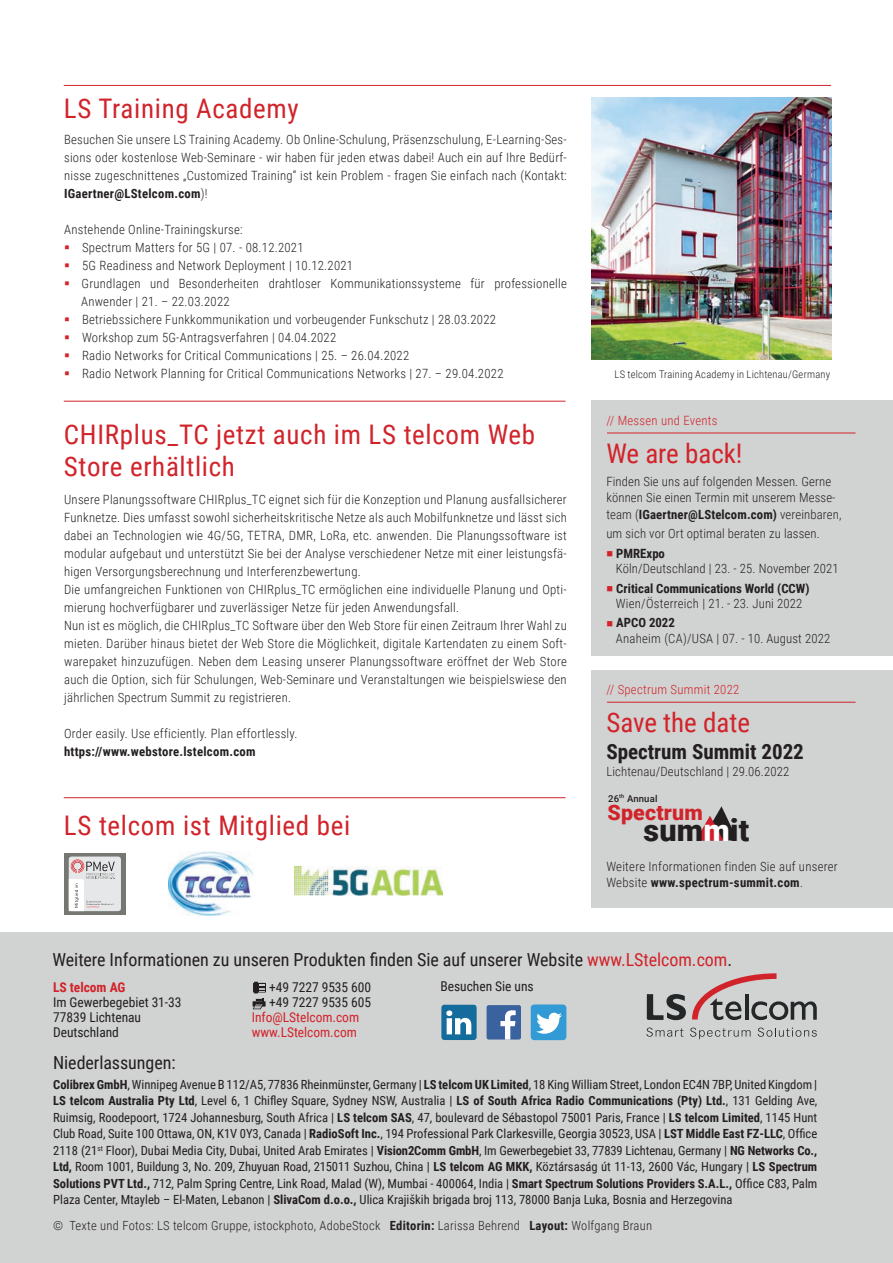
<style>
.page{position:relative;width:893px;height:1263px;background:#fff}
.page>*{position:absolute;margin:0;border:0;box-sizing:border-box;transform-origin:0 0}
.t1{font:900 30.6px "Roboto";letter-spacing:.01em;color:#231f20}
.t2{font:27px/32.4px "Roboto Condensed";letter-spacing:.025em;color:#d1232a}
.t3{font:27px "Roboto Condensed";color:#d1232a}
.t4{font:900 21.3px "Roboto";letter-spacing:.01em;color:#d1232a}
.t5{font:700 21px "Roboto Condensed";color:#231f20}
.t6{font:18px "Roboto Condensed";letter-spacing:-.005em;color:#231f20}
.t7{font:13.5px "Roboto Condensed";letter-spacing:-.005em;color:#231f20}
.t8{font:13.5px "Roboto Condensed";letter-spacing:-.005em;color:#d1232a}
.t9{font:700 13.5px "Roboto Condensed";letter-spacing:-.005em;color:#d1232a}
.t10{font:300 12.75px/18px "Roboto Condensed";letter-spacing:.02em;color:#231f20}
.t11{font:700 12.75px/15.3px "Roboto Condensed";color:#231f20;text-align:center}
.t12{font:300 12.75px "Roboto Condensed";letter-spacing:.02em;color:#d1232a}
.t13{font:700 12.75px "Roboto Condensed";letter-spacing:.02em;color:#231f20}
.t14{font:12.6px/16.5px "Roboto Condensed";color:#231f20;text-align:justify}
.t15{font:300 12.6px "Roboto Condensed";letter-spacing:.02em;color:#231f20}
.t16{font:300 10.5px "Roboto Condensed";letter-spacing:.02em;color:#231f20}
.t17{font:500 9.45px "Roboto";letter-spacing:.02em;color:#231f20}
.s1{font-weight:700}
.s2{color:#d1232a}
.s3{font-weight:300}
.s4{color:#fff}
</style>
<div class="page">
<div style="left:0;top:932px;width:893px;height:331px;background:#d1d2d2"></div>
<svg style="left:692px;top:973px;width:125px;height:47px"></svg>
<svg style="left:647px;top:994px;width:39px;height:26px"></svg>
<svg style="left:646px;top:1027px;width:37px;height:10px"></svg>
<svg style="left:690px;top:1027px;width:60px;height:12px"></svg>
<svg style="left:758px;top:1027px;width:59px;height:10px"></svg>
<div style="left:253px;top:983px;width:13px;height:9px;background:#231f20"></div>
<svg style="left:253px;top:981px;width:12px;height:28px"></svg>
<div style="left:441px;top:1004px;width:36px;height:36px;background:#146c9c;border-radius:3px"></div>
<svg style="left:446px;top:1010px;width:25px;height:24px"></svg>
<div style="left:487px;top:1005px;width:34px;height:34px;background:#3a629f;border-radius:2px"></div>
<svg style="left:500px;top:1010px;width:16px;height:29px"></svg>
<div style="left:531px;top:1004px;width:35px;height:36px;background:#329ad5;border-radius:4px"></div>
<svg style="left:536px;top:1013px;width:26px;height:21px"></svg>
<div style="left:591px;top:401px;width:302px;height:255px;background:#d1d2d2"></div>
<div style="left:591px;top:670px;width:302px;height:238px;background:#d1d2d2"></div>
<hr style="left:607px;top:433px;width:248px;height:1px;background:#d1232a">
<hr style="left:607px;top:702px;width:248px;height:1px;background:#d1232a">
<hr style="left:892px;top:1213px;width:1px;height:50px;background:#d1232a">
<hr style="left:64px;top:401px;width:502px;height:1px;background:#d1232a">
<hr style="left:64px;top:797px;width:502px;height:1px;background:#d1232a">
<hr style="left:64px;top:85px;width:767px;height:1px;background:#d1232a">
<img style="left:591px;top:98px;width:240px;height:261px">
<img style="left:169px;top:852px;width:84px;height:63px">
<div style="left:64px;top:853px;width:62px;height:62px;background:#757772"></div>
<div style="left:69px;top:856px;width:52px;height:55px;background:#e6e7e9;border-radius:3px"></div>
<svg style="left:69px;top:859px;width:46px;height:52px"></svg>
<img style="left:294px;top:866px;width:148px;height:29px">
<svg style="left:699px;top:806px;width:36px;height:34px"></svg>
<h2 class="t2" style="left:64px;top:91px;width:236px">LS Training Academy</h2>
<p class="t10" style="left:64px;top:130px;width:504px;text-align:justify">Besuchen Sie unsere LS Training Academy. Ob Online-Schulung, Präsenzschulung, E-Learning-Ses&shy;sions oder kostenlose Web-Seminare - wir haben für jeden etwas dabei! Auch ein auf Ihre Bedürf&shy;nisse zugeschnittenes „Customized Training“ ist kein Problem - fragen Sie einfach nach (Kontakt:<br><span class="s1">IGaertner@LStelcom.com</span>)!</p>
<p class="t10" style="left:64px;top:220px;width:180px">Anstehende Online-Trainingskurse:</p>
<p class="t10" style="left:64px;top:238px;width:241px"><span class="s2">▪</span> Spectrum Matters for 5G | 07. - 08.12.2021</p>
<p class="t10" style="left:64px;top:256px;width:291px"><span class="s2">▪</span> 5G Readiness and Network Deployment | 10.12.2021</p>
<p class="t10" style="left:81px;top:274px;width:487px;text-indent:-17px"><span class="s2">▪</span> Grundlagen und Besonderheiten drahtloser Kommunikationssysteme für professionelle<br>Anwender | 21. – 22.03.2022</p>
<p class="t10" style="left:64px;top:310px;width:433px"><span class="s2">▪</span> Betriebssichere Funkkommunikation und vorbeugender Funkschutz | 28.03.2022</p>
<p class="t10" style="left:64px;top:328px;width:274px"><span class="s2">▪</span> Workshop zum 5G-Antragsverfahren | 04.04.2022</p>
<p class="t10" style="left:64px;top:346px;width:347px"><span class="s2">▪</span> Radio Networks for Critical Communications | 25. – 26.04.2022</p>
<p class="t10" style="left:64px;top:364px;width:441px"><span class="s2">▪</span> Radio Network Planning for Critical Communications Networks | 27. – 29.04.2022</p>
<h2 class="t2" style="left:64px;top:417px;width:473px">CHIRplus_TC jetzt auch im LS telcom Web<br>Store erhältlich</h2>
<p class="t10" style="left:64px;top:490px;width:504px">Unsere Planungssoftware CHIRplus_TC eignet sich für die Konzeption und Planung ausfallsicherer Funknetze. Dies umfasst sowohl sicherheitskritische Netze als auch Mobilfunknetze und lässt sich dabei an Technologien wie 4G/5G, TETRA, DMR, LoRa, etc. anwenden. Die Planungssoftware ist modular aufgebaut und unterstützt Sie bei der Analyse verschiedener Netze mit einer leistungsfä&shy;higen Versorgungsberechnung und Interferenzbewertung.<br>Die umfangreichen Funktionen von CHIRplus_TC ermöglichen eine individuelle Planung und Opti&shy;mierung hochverfügbarer und zuverlässiger Netze für jeden Anwendungsfall.<br>Nun ist es möglich, die CHIRplus_TC Software über den Web Store für einen Zeitraum Ihrer Wahl zu mieten. Darüber hinaus bietet der Web Store die Möglichkeit, digitale Kartendaten zu einem Soft&shy;warepaket hinzuzufügen. Neben dem Leasing unserer Planungssoftware eröffnet der Web Store auch die Option, sich für Schulungen, Web-Seminare und Veranstaltungen wie beispielswiese den jährlichen Spectrum Summit zu registrieren.</p>
<p class="t10" style="left:64px;top:724px;width:235px">Order easily. Use efficiently. Plan effortlessly.</p>
<p class="t13" style="left:64px;top:743px;width:193px">https://www.webstore.lstelcom.com</p>
<h2 class="t2" style="left:64px;top:808px;width:288px">LS telcom ist Mitglied bei</h2>
<p class="t16" style="left:615px;top:366px;width:217px">LS telcom Training Academy in Lichtenau/Germany</p>
<p class="t12" style="left:606px;top:411px;width:113px">// Messen und Events</p>
<h2 class="t3" style="left:606px;top:435px;width:138px">We are back!</h2>
<p class="t10" style="left:606px;top:472px;width:237px;line-height:16.5px">Finden Sie uns auf folgenden Messen. Gerne können Sie einen Termin mit unserem Messe&shy;team (<span class="s1">IGaertner@LStelcom.com)</span> vereinbaren,</p>
<p class="t10" style="left:606px;top:524px;width:215px">um sich vor Ort optimal beraten zu lassen.</p>
<p class="t10" style="left:616px;top:545px;width:225px;line-height:15.3px;text-indent:-9px"><span class="s2">■</span> <span class="s1">PMRExpo<br></span>Köln/Deutschland | 23. - 25. November 2021</p>
<p class="t11" style="left:606px;top:580px;width:205px"><span class="s2">■</span> Critical Communications World (CCW)<br><span class="s3">Wien/Österreich | 21. - 23. Juni 2022</span></p>
<p class="t10" style="left:616px;top:615px;width:216px;line-height:15.3px;text-indent:-10px"><span class="s2">■</span> <span class="s1">APCO 2022<br></span>Anaheim (CA)/USA | 07. - 10. August 2022</p>
<p class="t12" style="left:606px;top:681px;width:135px">// Spectrum Summit 2022</p>
<h2 class="t3" style="left:606px;top:704px;width:145px">Save the date</h2>
<h3 class="t5" style="left:606px;top:737px;width:199px">Spectrum Summit 2022</h3>
<p class="t10" style="left:606px;top:762px;width:184px">Lichtenau/Deutschland | 29.06.2022</p>
<p class="t17" style="left:608px;top:792px;width:51px">26<sup>th</sup> Annual</p>
<h3 class="t4" style="left:607px;top:797px;width:97px">Spectrum</h3>
<h1 class="t1" style="left:643px;top:808px;width:107px">sum<span class="s4">m</span>it</h1>
<p class="t10" style="left:606px;top:859px;width:233px;line-height:15.3px">Weitere Informationen finden Sie auf unserer<br>Website <span class="s1">www.spectrum-summit.com</span>.</p>
<h3 class="t6" style="left:53px;top:947px;width:681px">Weitere Informationen zu unseren Produkten finden Sie auf unserer Website <span class="s2">www.LStelcom.com</span>.</h3>
<p class="t9" style="left:53px;top:977px;width:74px">LS telcom AG</p>
<p class="t7" style="left:269px;top:977px;width:104px">+49 7227 9535 600</p>
<p class="t7" style="left:53px;top:992px;width:130px">Im Gewerbegebiet 31-33</p>
<p class="t7" style="left:269px;top:992px;width:104px">+49 7227 9535 605</p>
<p class="t7" style="left:53px;top:1007px;width:89px">77839 Lichtenau</p>
<p class="t8" style="left:252px;top:1007px;width:109px">Info@LStelcom.com</p>
<p class="t7" style="left:53px;top:1022px;width:67px">Deutschland</p>
<p class="t8" style="left:252px;top:1022px;width:107px">www.LStelcom.com</p>
<p class="t7" style="left:441px;top:976px;width:95px">Besuchen Sie uns</p>
<h3 class="t6" style="left:53px;top:1050px;width:124px">Niederlassungen:</h3>
<p class="t14" style="left:53px;top:1076px;width:766px"><span class="s1">Colibrex GmbH</span>, Winnipeg Avenue B 112/A5, 77836 Rheinmünster, Germany | <span class="s1">LS telcom UK Limited</span>, 18 King William Street, London EC4N 7BP, United Kingdom | <span class="s1">LS telcom Australia Pty Ltd</span>, Level 6, 1 Chifley Square, Sydney NSW, Australia | <span class="s1">LS of South Africa Radio Communications (Pty) Ltd.</span>, 131 Gelding Ave, Ruimsig, Roodepoort, 1724 Johannesburg, South Africa | <span class="s1">LS telcom SAS</span>, 47, boulevard de Sébastopol 75001 Paris, France | <span class="s1">LS telcom Limited</span>, 1145 Hunt Club Road, Suite 100 Ottawa, ON, K1V 0Y3, Canada | <span class="s1">RadioSoft Inc.</span>, 194 Professional Park Clarkesville, Georgia 30523, USA | <span class="s1">LST Middle East FZ-LLC</span>, Office 2118 (21<sup>st</sup> Floor), Dubai Media City, Dubai, United Arab Emirates | <span class="s1">Vision2Comm GmbH</span>, Im Gewerbegebiet 33, 77839 Lichtenau, Germany | <span class="s1">NG Networks Co., Ltd,</span> Room 1001, Buildung 3, No. 209, Zhuyuan Road, 215011 Suzhou, China | <span class="s1">LS telcom AG MKK,</span> Köztársaság út 11-13, 2600 Vác, Hungary | <span class="s1">LS Spectrum Solutions PVT Ltd.,</span> 712, Palm Spring Centre, Link Road, Malad (W), Mumbai - 400064, India | <span class="s1">Smart Spectrum Solutions Providers S.A.L.,</span> Office C83, Palm Plaza Center, Mtayleb – El-Maten, Lebanon | <span class="s1">SlivaCom d.o.o.,</span> Ulica Krajiških brigada broj 113, 78000 Banja Luka, Bosnia and Herzegovina</p>
<p class="t15" style="left:53px;top:1216px;width:600px">© Texte und Fotos: LS telcom Gruppe, istockphoto, AdobeStock <span class="s1">Editorin:</span> Larissa Behrend <span class="s1">Layout:</span> Wolfgang Braun</p>
</div>
